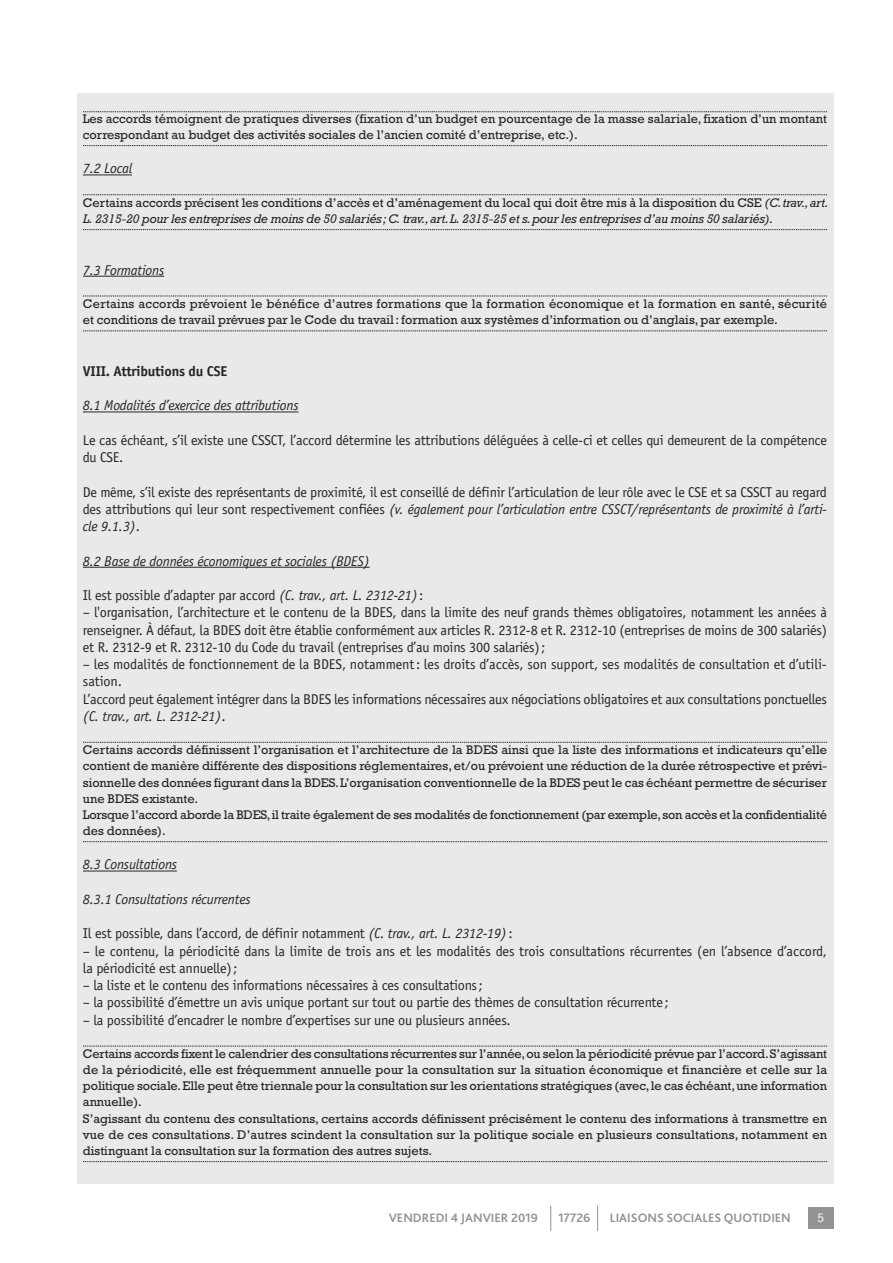
<style>
.page{position:relative;width:893px;height:1263px;background:#fff}
.page>*{position:absolute;margin:0;border:0;box-sizing:border-box;transform-origin:0 0}
.t1{font:14.25px/17.2px "Officina Sans Std";letter-spacing:-.015em;color:#272627}
.t2{font:italic 14.25px "Officina Sans Std";letter-spacing:-.015em;color:#272627}
.t3{font:700 14.25px "Officina Sans Std";letter-spacing:-.015em;color:#272627}
.t4{font:12.75px/16.2px "Rockwell Std";color:#272627}
.t5{font:italic 12.75px/16.2px "Rockwell Std";letter-spacing:-.015em;color:#272627}
.t6{font:700 12.75px "Bliss 2";color:#939393}
.t7{font:condensed 12.75px "ITC Franklin Gothic Std";color:#fff}
.s1{font-style:normal}
.s2{font-style:italic}
</style>
<div class="page">
<div style="left:808px;top:1208px;width:25px;height:21px;background:#939393"></div>
<svg style="left:550px;top:1206px;width:1px;height:25px"></svg>
<svg style="left:597px;top:1205px;width:1px;height:26px"></svg>
<div style="left:77px;top:94px;width:756px;height:1090px;background:#e9e9e9"></div>
<svg style="left:83px;top:111px;width:744px;height:1px"></svg>
<svg style="left:83px;top:145px;width:744px;height:1px"></svg>
<hr style="left:83px;top:175px;width:49px;height:1px;background:#272627">
<svg style="left:83px;top:194px;width:744px;height:1px"></svg>
<svg style="left:83px;top:229px;width:744px;height:1px"></svg>
<hr style="left:83px;top:276px;width:81px;height:1px;background:#272627">
<svg style="left:83px;top:296px;width:744px;height:1px"></svg>
<svg style="left:83px;top:331px;width:744px;height:1px"></svg>
<hr style="left:83px;top:412px;width:215px;height:1px;background:#272627">
<hr style="left:83px;top:567px;width:287px;height:1px;background:#272627">
<svg style="left:83px;top:742px;width:744px;height:1px"></svg>
<svg style="left:83px;top:841px;width:744px;height:1px"></svg>
<hr style="left:83px;top:871px;width:94px;height:1px;background:#272627">
<svg style="left:83px;top:1046px;width:744px;height:1px"></svg>
<svg style="left:83px;top:1161px;width:744px;height:1px"></svg>
<p class="t4" style="left:83px;top:112px;width:746px">Les accords témoignent de pratiques diverses (fixation d’un budget en pourcentage de la masse salariale, fixation d’un montant correspondant au budget des activités sociales de l’ancien comité d’entreprise, etc.).</p>
<p class="t2" style="left:83px;top:163px;width:51px">7.2 Local</p>
<p class="t5" style="left:83px;top:196px;width:747px"><span class="s1">Certains accords précisent les conditions d’accès et d’aménagement du local qui doit être mis à la disposition du CSE</span> (C.trav.,art.<br>L. 2315-20 pour les entreprises de moins de 50 salariés;C. trav.,art.L. 2315-25 et s.pour les entreprises d’au moins 50 salariés)<span class="s1">.</span></p>
<p class="t2" style="left:83px;top:264px;width:83px">7.3 Formations</p>
<p class="t4" style="left:83px;top:297px;width:746px">Certains accords prévoient le bénéfice d’autres formations que la formation économique et la formation en santé, sécurité et conditions de travail prévues par le Code du travail:formation aux systèmes d’information ou d’anglais,par exemple.</p>
<p class="t3" style="left:83px;top:366px;width:146px">VIII. Attributions du CSE</p>
<p class="t2" style="left:83px;top:400px;width:217px">8.1 Modalités d’exercice des attributions</p>
<p class="t1" style="left:83px;top:433px;width:746px">Le cas échéant, s’il existe une CSSCT, l’accord détermine les attributions déléguées à celle-ci et celles qui demeurent de la compétence du CSE.</p>
<p class="t1" style="left:83px;top:484px;width:746px;text-align:justify">De même, s’il existe des représentants de proximité, il est conseillé de définir l’articulation de leur rôle avec le CSE et sa CSSCT au regard des attributions qui leur sont respectivement confiées <span class="s2">(v. également pour l’articulation entre CSSCT/représentants de proximité à l’arti&shy;cle 9.1.3)</span>.</p>
<p class="t2" style="left:83px;top:555px;width:288px">8.2 Base de données économiques et sociales (BDES)</p>
<p class="t1" style="left:83px;top:588px;width:342px">Il est possible d’adapter par accord <span class="s2">(C. trav., art. L. 2312-21)</span>:</p>
<p class="t1" style="left:83px;top:605px;width:746px;text-align:justify">– l'organisation, l’architecture et le contenu de la BDES, dans la limite des neuf grands thèmes obligatoires, notamment les années à renseigner. À défaut, la BDES doit être établie conformément aux articles R. 2312-8 et R. 2312-10 (entreprises de moins de 300 salariés) et R. 2312-9 et R. 2312-10 du Code du travail (entreprises d’au moins 300 salariés);</p>
<p class="t1" style="left:83px;top:657px;width:746px">– les modalités de fonctionnement de la BDES, notamment: les droits d’accès, son support, ses modalités de consultation et d’utili&shy;sation.<br>L’accord peut également intégrer dans la BDES les informations nécessaires aux négociations obligatoires et aux consultations ponctuelles <span class="s2">(C. trav., art. L. 2312-21)</span>.</p>
<p class="t4" style="left:83px;top:743px;width:746px">Certains accords définissent l’organisation et l’architecture de la BDES ainsi que la liste des informations et indicateurs qu’elle contient de manière différente des dispositions réglementaires, et/ou prévoient une réduction de la durée rétrospective et prévi&shy;sionnelle des données figurant dans la BDES.L’organisation conventionnelle de la BDES peut le cas échéant permettre de sécuriser une BDES existante.<br>Lorsque l’accord aborde la BDES,il traite également de ses modalités de fonctionnement (par exemple,son accès et la confidentialité des données).</p>
<p class="t2" style="left:83px;top:859px;width:96px">8.3 Consultations</p>
<p class="t2" style="left:83px;top:894px;width:169px">8.3.1 Consultations récurrentes</p>
<p class="t1" style="left:83px;top:926px;width:431px">Il est possible, dans l’accord, de définir notamment <span class="s2">(C. trav., art. L. 2312-19)</span>:</p>
<p class="t1" style="left:83px;top:943px;width:746px">– le contenu, la périodicité dans la limite de trois ans et les modalités des trois consultations récurrentes (en l’absence d’accord, la périodicité est annuelle);</p>
<p class="t1" style="left:83px;top:978px;width:401px">– la liste et le contenu des informations nécessaires à ces consultations;</p>
<p class="t1" style="left:83px;top:995px;width:587px">– la possibilité d’émettre un avis unique portant sur tout ou partie des thèmes de consultation récurrente;</p>
<p class="t1" style="left:83px;top:1012px;width:429px">– la possibilité d’encadrer le nombre d’expertises sur une ou plusieurs années.</p>
<p class="t4" style="left:83px;top:1047px;width:746px">Certains accords fixent le calendrier des consultations récurrentes sur l’année,ou selon la périodicité prévue par l’accord.S’agissant de la périodicité, elle est fréquemment annuelle pour la consultation sur la situation économique et financière et celle sur la politique sociale.Elle peut être triennale pour la consultation sur les orientations stratégiques (avec,le cas échéant,une information annuelle).<br>S’agissant du contenu des consultations, certains accords définissent précisément le contenu des informations à transmettre en vue de ces consultations. D’autres scindent la consultation sur la politique sociale en plusieurs consultations, notamment en distinguant la consultation sur la formation des autres sujets.</p>
<p class="t6" style="left:389px;top:1213px;width:151px">VENDREDI 4 JANVIER 2019</p>
<p class="t6" style="left:558px;top:1213px;width:34px">17726</p>
<p class="t6" style="left:610px;top:1213px;width:182px">LIAISONS SOCIALES QUOTIDIEN</p>
<p class="t7" style="left:817px;top:1213px;width:8px">5</p>
</div>
